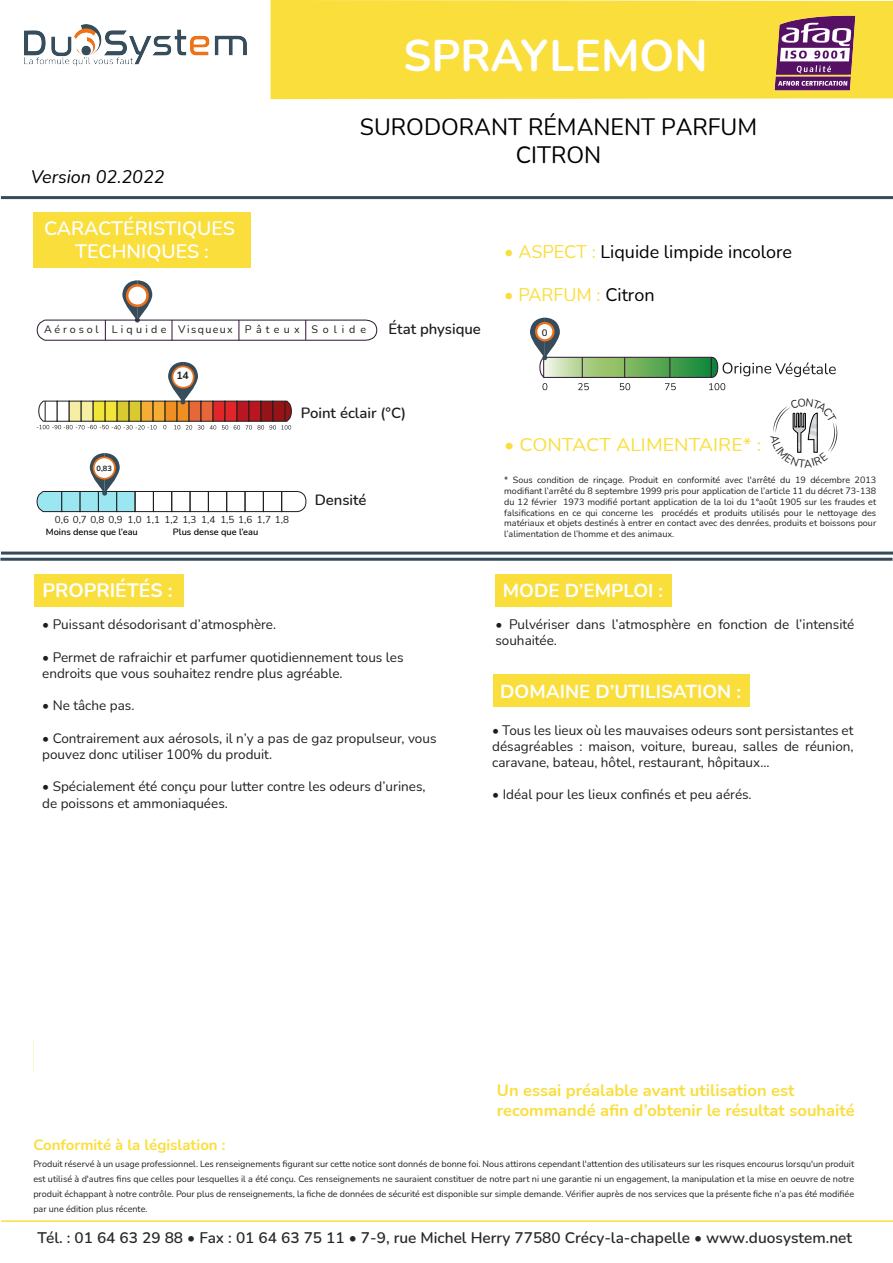
<style>
.page{position:relative;width:893px;height:1263px;background:#fff}
.page>*{position:absolute;margin:0;border:0;box-sizing:border-box;transform-origin:0 0}
.t1{font:700 44.4px "Nunito";color:#fff}
.t2{font:23.25px/27.9px "Nunito";color:#000;text-align:center}
.t3{font:600 19.5px/23.4px "Nunito";color:#fff;text-align:center}
.t4{font:700 19.5px "Nunito";color:#fff}
.t5{font:700 18.75px "Nunito";color:#fff}
.t6{font:18px "Nunito";color:#000}
.t7{font:18px "Nunito";color:#fade3c;scale:1.09 1}
.t8{font:18px "Nunito";color:#fade3c}
.t9{font:italic 18px "Nunito";color:#000}
.t10{font:700 16.5px/19.8px "Nunito";color:#fade3c}
.t11{font:600 15.45px "Nunito";color:#29272b}
.t12{font:700 15px "Nunito";color:#fade3c}
.t13{font:600 14.85px "Nunito";color:#1e1e1c}
.t14{font:600 14.85px "Nunito";color:#1d1d1b}
.t15{font:13.5px/16.2px "Nunito";color:#1e1e1c}
.t16{font:10.65px "Nunito";letter-spacing:.305em;color:#1d1d1b}
.t17{font:700 10.5px "Nunito";color:#1d1d1b}
.t18{font:9.9px "Nunito";color:#1d1d1b}
.t19{font:600 9.45px "Nunito";color:#1d1d1b}
.t20{font:600 9.15px "Nunito";color:#010000}
.t21{font:9px/10.8px "Nunito";color:#1e1e1c;text-align:justify}
.t22{font:700 7.5px "Nunito";color:#1d1d1b}
.s1{color:#fade3c}
.s2{color:#000}
</style>
<div class="page">
<div style="left:34px;top:574px;width:150px;height:32px;background:#fade3c"></div>
<div style="left:495px;top:574px;width:177px;height:32px;background:#fade3c"></div>
<hr style="left:1px;top:552px;width:892px;height:3px;background:#354b5b">
<div style="left:271px;top:0;width:622px;height:99px;background:#fade3c"></div>
<hr style="left:1px;top:1220px;width:892px;height:2px;background:#fade3c">
<hr style="left:1px;top:196px;width:892px;height:3px;background:#354b5b">
<div style="left:33px;top:213px;width:218px;height:55px;background:#fade3c"></div>
<svg style="left:37px;top:491px;width:25px;height:21px"></svg>
<div style="left:62px;top:491px;width:18px;height:21px;background:#9ae6f1;border:1px solid #1d1d1b"></div>
<div style="left:80px;top:491px;width:19px;height:21px;background:#9ae6f1;border:1px solid #1d1d1b"></div>
<div style="left:98px;top:491px;width:19px;height:21px;background:#9ae6f1;border:1px solid #1d1d1b"></div>
<div style="left:117px;top:491px;width:18px;height:21px;background:#9ae6f1;border:1px solid #1d1d1b"></div>
<div style="left:135px;top:491px;width:19px;height:21px;border:1px solid #1d1d1b"></div>
<div style="left:153px;top:491px;width:19px;height:21px;border:1px solid #1d1d1b"></div>
<div style="left:172px;top:491px;width:18px;height:21px;border:1px solid #1d1d1b"></div>
<div style="left:190px;top:491px;width:19px;height:21px;border:1px solid #1d1d1b"></div>
<div style="left:208px;top:491px;width:19px;height:21px;border:1px solid #1d1d1b"></div>
<div style="left:227px;top:491px;width:18px;height:21px;border:1px solid #1d1d1b"></div>
<div style="left:245px;top:491px;width:19px;height:21px;border:1px solid #1d1d1b"></div>
<div style="left:263px;top:491px;width:19px;height:21px;border:1px solid #1d1d1b"></div>
<svg style="left:281px;top:491px;width:25px;height:21px"></svg>
<svg style="left:90px;top:453px;width:30px;height:43px"></svg>
<div style="left:153px;top:401px;width:12px;height:20px;background:#f5ae33"></div>
<div style="left:165px;top:401px;width:12px;height:20px;background:#ef8f22"></div>
<div style="left:177px;top:401px;width:12px;height:20px;background:#ef8f22"></div>
<div style="left:189px;top:401px;width:12px;height:20px;background:#e8673a;border:1px solid #1d1e1c"></div>
<div style="left:201px;top:401px;width:12px;height:20px;background:#e8673a;border:1px solid #1d1e1c"></div>
<div style="left:213px;top:401px;width:12px;height:20px;background:#e12528;border:1px solid #1d1e1c"></div>
<div style="left:225px;top:401px;width:12px;height:20px;background:#e12528;border:1px solid #1d1e1c"></div>
<div style="left:237px;top:401px;width:12px;height:20px;background:#ba1622"></div>
<svg style="left:174px;top:425px;width:6px;height:4px"></svg>
<svg style="left:186px;top:425px;width:6px;height:4px"></svg>
<svg style="left:198px;top:425px;width:6px;height:4px"></svg>
<svg style="left:210px;top:425px;width:6px;height:4px"></svg>
<svg style="left:222px;top:425px;width:6px;height:4px"></svg>
<svg style="left:234px;top:425px;width:6px;height:4px"></svg>
<svg style="left:37px;top:401px;width:120px;height:28px"></svg>
<svg style="left:246px;top:401px;width:46px;height:28px"></svg>
<svg style="left:530px;top:318px;width:306px;height:72px"></svg>
<div style="left:493px;top:674px;width:257px;height:33px;background:#fade3c"></div>
<hr style="left:0;top:558px;width:892px;height:3px;background:#354b5b">
<img style="left:774px;top:15px;width:82px;height:76px">
<img style="left:24px;top:25px;width:223px;height:41px">
<svg style="left:37px;top:280px;width:340px;height:61px"></svg>
<svg style="left:168px;top:362px;width:30px;height:42px"></svg>
<svg style="left:773px;top:406px;width:65px;height:47px"></svg>
<h1 class="t1" style="left:404px;top:24px;width:305px">SPRAYLEMON</h1>
<h3 class="t9" style="left:31px;top:165px;width:135px">Version 02.2022</h3>
<h3 class="t3" style="left:44px;top:216px;width:192px">CARACTÉRISTIQUES<br>TECHNIQUES :</h3>
<h2 class="t2" style="left:360px;top:112px;width:399px">SURODORANT RÉMANENT PARFUM<br>CITRON</h2>
<h3 class="t6" style="left:504px;top:239px;width:289px"><span class="s1">• ASPECT :</span> Liquide limpide incolore</h3>
<h3 class="t8" style="left:504px;top:283px;width:152px">• PARFUM : <span class="s2">Citron</span></h3>
<p class="t16" style="left:44px;top:322px;width:324px">Aérosol Liquide Visqueux Pâteux Solide</p>
<p class="t17" style="left:176px;top:368px;width:14px">14</p>
<h3 class="t13" style="left:389px;top:318px;width:94px">État physique</h3>
<p class="t19" style="left:542px;top:326px;width:7px">0</p>
<h3 class="t13" style="left:301px;top:403px;width:107px">Point éclair (°C)</h3>
<p class="t22" style="left:97px;top:463px;width:17px">0,83</p>
<p class="t18" style="left:55px;top:512px;width:236px">0,6 0,7 0,8 0,9 1,0 1,1 1,2 1,3 1,4 1,5 1,6 1,7 1,8</p>
<p class="t20" style="left:46px;top:525px;width:94px">Moins dense que l’eau</p>
<p class="t20" style="left:173px;top:525px;width:87px">Plus dense que l’eau</p>
<h3 class="t14" style="left:315px;top:490px;width:53px">Densité</h3>
<h3 class="t4" style="left:42px;top:577px;width:132px">PROPRIÉTÉS :</h3>
<h3 class="t15" style="left:42px;top:616px;width:235px">• Puissant désodorisant d’atmosphère.</h3>
<h3 class="t15" style="left:42px;top:648px;width:363px">• Permet de rafraichir et parfumer quotidiennement tous les endroits que vous souhaitez rendre plus agréable.</h3>
<h3 class="t15" style="left:42px;top:697px;width:94px">• Ne tâche pas.</h3>
<h3 class="t15" style="left:42px;top:729px;width:396px">• Contrairement aux aérosols, il n’y a pas de gaz propulseur, vous pouvez donc utiliser 100% du produit.</h3>
<h3 class="t15" style="left:42px;top:778px;width:385px">• Spécialement été conçu pour lutter contre les odeurs d’urines, de poissons et ammoniaquées.</h3>
<h3 class="t7" style="left:504px;top:432px;width:237px">• CONTACT ALIMENTAIRE* :</h3>
<p class="t21" style="left:504px;top:474px;width:373px">* Sous condition de rinçage. Produit en conformité avec l'arrêté du 19 décembre 2013 modifiant l’arrêté du 8 septembre 1999 pris pour application de l’article 11 du décret 73-138 du 12 février 1973 modifié portant application de la loi du 1°août 1905 sur les fraudes et falsifications en ce qui concerne les procédés et produits utilisés pour le nettoyage des matériaux et objets destinés à entrer en contact avec des denrées, produits et boissons pour l’alimentation de l’homme et des animaux.</p>
<h3 class="t5" style="left:503px;top:577px;width:162px">MODE D’EMPLOI :</h3>
<h3 class="t15" style="left:495px;top:615px;width:360px">• Pulvériser dans l’atmosphère en fonction de l’intensité souhaitée.</h3>
<h3 class="t5" style="left:500px;top:678px;width:242px">DOMAINE D’UTILISATION :</h3>
<h3 class="t15" style="left:492px;top:721px;width:363px;text-align:justify">• Tous les lieux où les mauvaises odeurs sont persistantes et désagréables : maison, voiture, bureau, salles de réunion, caravane, bateau, hôtel, restaurant, hôpitaux...</h3>
<h3 class="t15" style="left:492px;top:786px;width:261px">• Idéal pour les lieux confinés et peu aérés.</h3>
<h3 class="t10" style="left:497px;top:1079px;width:359px">Un essai préalable avant utilisation est recommandé afin d’obtenir le résultat souhaité</h3>
<h3 class="t12" style="left:33px;top:1134px;width:194px">Conformité à la législation :</h3>
<p class="t21" style="left:33px;top:1156px;width:822px;line-height:15px">Produit réservé à un usage professionnel. Les renseignements figurant sur cette notice sont donnés de bonne foi. Nous attirons cependant l'attention des utilisateurs sur les risques encourus lorsqu'un produit est utilisé à d'autres fins que celles pour lesquelles il a été conçu. Ces renseignements ne sauraient constituer de notre part ni une garantie ni un engagement, la manipulation et la mise en oeuvre de notre produit échappant à notre contrôle. Pour plus de renseignements, la fiche de données de sécurité est disponible sur simple demande. Vérifier auprès de nos services que la présente fiche n’a pas été modifiée par une édition plus récente.</p>
<h3 class="t11" style="left:37px;top:1227px;width:816px">Tél. : 01 64 63 29 88 • Fax : 01 64 63 75 11 • 7-9, rue Michel Herry 77580 Crécy-la-chapelle • www.duosystem.net</h3>
</div>
